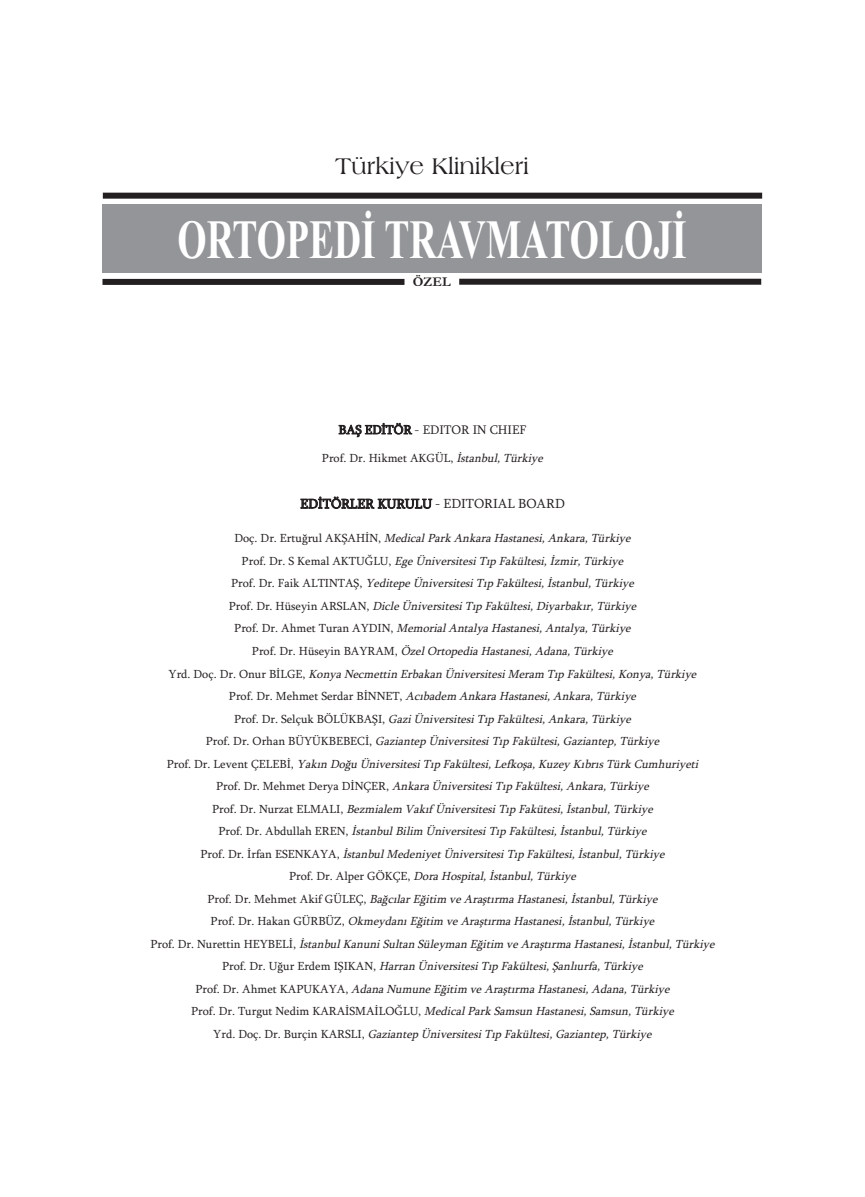
<style>
.page{position:relative;width:865px;height:1197px;background:#fff}
.page>*{position:absolute;margin:0;border:0;box-sizing:border-box;transform-origin:0 0}
.t1{font:700 55.35px "Times New Roman";color:#fff;scale:.68 1}
.t2{font:24px "Americana BT Roman";color:#231f20}
.t3{font:13.5px "Sylfaen";color:#231f20}
.t4{font:700 13.5px "Garamond";color:#231f20}
.t5{font:12.75px "Sylfaen";color:#231f20}
.t6{font:italic 12px/22.5px "Sylfaen";color:#231f20;text-align:center}
.t7{font:12px "Sylfaen";color:#231f20}
.s1{font-style:italic}
.s2{font-style:normal}
</style>
<div class="page">
<div style="left:102px;top:204px;width:660px;height:68px;background:#939598"></div>
<div style="left:103px;top:193px;width:659px;height:6px;background:#231f20"></div>
<div style="left:102px;top:279px;width:302px;height:6px;background:#231f20"></div>
<div style="left:459px;top:279px;width:302px;height:6px;background:#231f20"></div>
<h2 class="t2" style="left:335px;top:152px;width:195px">Türkiye Klinikleri</h2>
<h1 class="t1" style="left:178px;top:207px;width:750px">ORTOPEDİ TRAVMATOLOJİ</h1>
<p class="t4" style="left:413px;top:274px;width:39px">ÖZEL</p>
<p class="t5" style="left:338px;top:422px;width:189px">BAŞ EDİTÖR - EDITOR IN CHIEF</p>
<p class="t7" style="left:322px;top:451px;width:226px">Prof. Dr. Hikmet AKGÜL, <span class="s1">İstanbul,Türkiye</span></p>
<p class="t3" style="left:300px;top:496px;width:266px">EDİTÖRLER KURULU - EDITORIAL BOARD</p>
<p class="t6" style="left:150px;top:527px;width:569px"><span class="s2">D o ç . D r . E r t u ğ r u l A K Ş A H İ N ,</span> Medical Park Ankara Hastanesi, Ankara, Türkiye<br><span class="s2">P r o f . D r . S K e m a l A K T U Ğ L U ,</span> Ege Üniversitesi Tıp Fakültesi, İzmir, Türkiye<br><span class="s2">P r o f . D r . F a i k A L T I N T A Ş ,</span> Yeditepe Üniversitesi Tıp Fakültesi, İstanbul, Türkiye<br><span class="s2">P r o f . D r . H ü s e y i n A R S L A N ,</span> Dicle Üniversitesi Tıp Fakültesi, Diyarbakır, Türkiye<br><span class="s2">P r o f . D r . A h m e t T u r a n A Y D I N ,</span> Memorial Antalya Hastanesi, Antalya, Türkiye<br><span class="s2">P r o f. D r . H ü s e y i n B A Y RA M ,</span> Özel Ortopedia Hastanesi, Adana, Türkiye<br><span class="s2">Y r d . D o ç . D r . O n u r B İ L G E ,</span> Konya Necmettin Erbakan Üniversitesi Meram Tıp Fakültesi, Konya, Türkiye<br><span class="s2">P r o f. D r . M e h m e t S e r d a r B İ N N E T ,</span> Acıbadem Ankara Hastanesi, Ankara, Türkiye<br><span class="s2">P r o f . D r . S e l ç u k B Ö L Ü K B A Ş I ,</span> Gazi Üniversitesi Tıp Fakültesi, Ankara, Türkiye<br><span class="s2">P r o f . D r . O r h a n B Ü Y Ü K B E B E C İ ,</span> Gaziantep Üniversitesi Tıp Fakültesi, Gaziantep, Türkiye<br><span class="s2">P r o f . D r . L e v e n t Ç E L E B İ ,</span> Yakın Doğu Üniversitesi Tıp Fakültesi, Lefkoşa, Kuzey Kıbrıs Türk Cumhuriyeti<br><span class="s2">P r o f . D r . M e h m e t D e r y a D İ N Ç E R ,</span> Ankara Üniversitesi Tıp Fakültesi, Ankara, Türkiye<br><span class="s2">P r o f . D r . N u r z a t E L M A L I ,</span> Bezmialem Vakıf Üniversitesi Tıp Fakütesi, İstanbul, Türkiye<br><span class="s2">P r o f . D r . A b d u l l a h E R E N ,</span> İstanbul Bilim Üniversitesi Tıp Fakültesi, İstanbul, Türkiye<br><span class="s2">P r o f . D r . İ r fa n E S E N K A Y A ,</span> İstanbul Medeniyet Üniversitesi Tıp Fakültesi, İstanbul, Türkiye<br><span class="s2">P r o f . D r . A l p e r G Ö K Ç E ,</span> Dora Hospital, İstanbul, Türkiye<br><span class="s2">P r o f . D r . M e h m e t A k i f G Ü L E Ç ,</span> Bağcılar Eğitim ve Araştırma Hastanesi, İstanbul, Türkiye<br><span class="s2">P r o f . D r . H a k a n G Ü R B Ü Z ,</span> Okmeydanı Eğitim ve Araştırma Hastanesi, İstanbul, Türkiye<br><span class="s2">P r o f . D r . N u r e t t i n H E Y B E L İ ,</span> İstanbul Kanuni Sultan Süleyman Eğitim ve Araştırma Hastanesi, İstanbul, Türkiye <span class="s2">P r o f . D r . U ğ u r E r d e m I Ş I K A N ,</span> Harran Üniversitesi Tıp Fakültesi, Şanlıurfa, Türkiye<br><span class="s2">P r o f . D r . A h m e t K A P U K A Y A ,</span> Adana Numune Eğitim ve Araştırma Hastanesi, Adana, Türkiye<br><span class="s2">Prof. Dr. Turgut Nedim KARAİSMAİLOĞLU,</span> MedicalParkSamsunHastanesi,Samsun,Türkiye<br><span class="s2">Y r d . D o ç . D r . B u r ç i n K A R S L I ,</span> Gaziantep Üniversitesi Tıp Fakültesi, Gaziantep, Türkiye</p>
</div>
